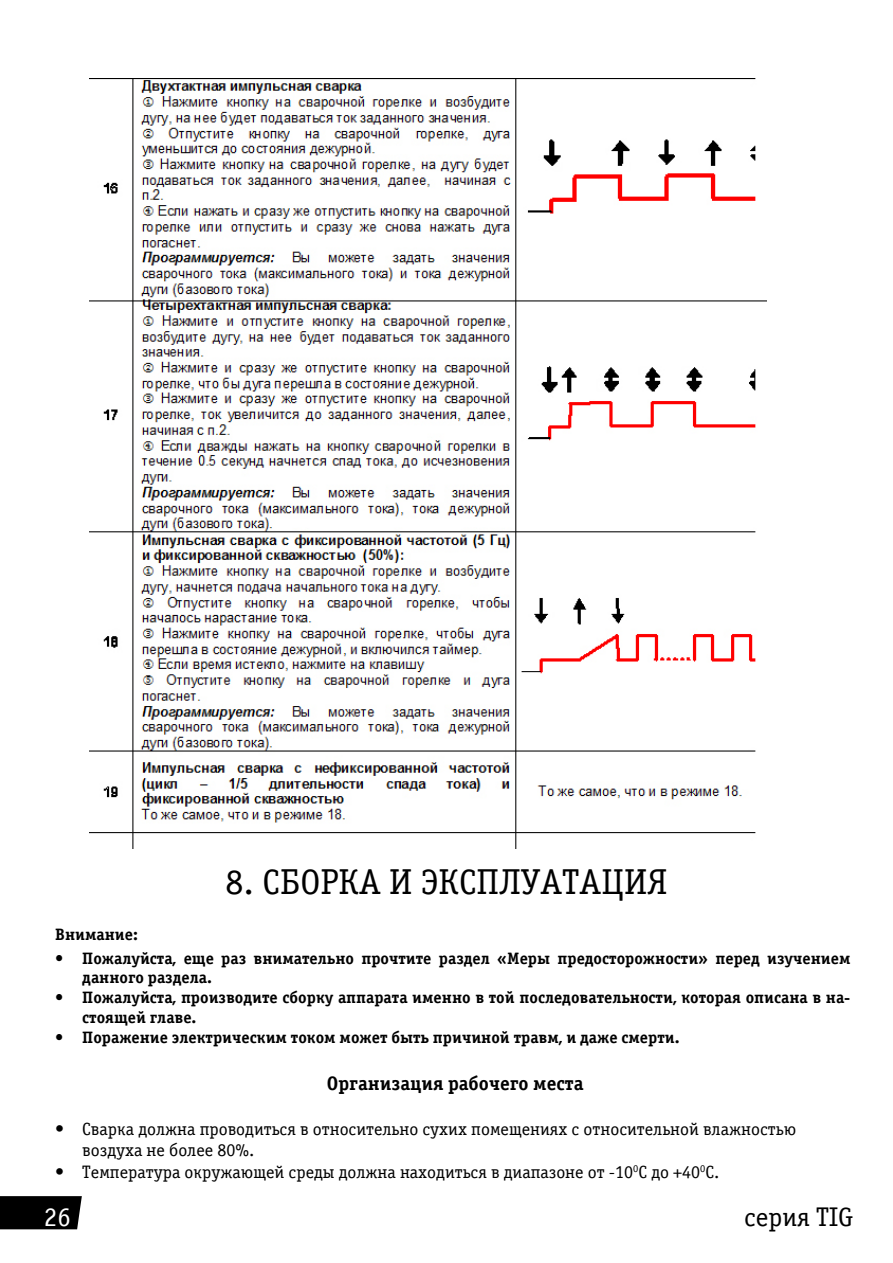
<style>
.page{position:relative;width:893px;height:1263px;background:#fff}
.page>*{position:absolute;margin:0;border:0;box-sizing:border-box;transform-origin:0 0}
.t1{font:36px "Officina Serif CTT";color:#000}
.t2{font:27px "Officina Serif CTT";color:#000}
.t3{font:27px "Officina Serif CTT";color:#fff}
.t4{font:700 19.5px "Officina Serif CTT";color:#000}
.t5{font:18px/21.6px "Officina Serif CTT";color:#000}
.t6{font:700 16.5px/19.8px "Officina Serif CTT";color:#000}
</style>
<div class="page">
<div style="left:0;top:1196px;width:82px;height:33px;background:#000"></div>
<img style="left:90px;top:79px;width:677px;height:769px">
<h1 class="t1" style="left:225px;top:862px;width:444px">8. СБОРКА И ЭКСПЛУАТАЦИЯ</h1>
<p class="t6" style="left:55px;top:924px;width:84px">Внимание:</p>
<p class="t6" style="left:82px;top:948px;width:770px;text-indent:-27px">• Пожалуйста, еще раз внимательно прочтите раздел «Меры предосторожности» перед изучением данного раздела.</p>
<p class="t6" style="left:82px;top:988px;width:770px;text-indent:-27px">• Пожалуйста, производите сборку аппарата именно в той последовательности, которая описана в на&shy;стоящей главе.</p>
<p class="t6" style="left:55px;top:1027px;width:626px">• Поражение электрическим током может быть причиной травм, и даже смерти.</p>
<p class="t4" style="left:327px;top:1072px;width:258px">Организация рабочего места</p>
<p class="t5" style="left:82px;top:1118px;width:715px;text-indent:-27px">• Сварка должна проводиться в относительно сухих помещениях с относительной влажностью воздуха не более 80%.</p>
<p class="t5" style="left:55px;top:1161px;width:666px">• Температура окружающей среды должна находиться в диапазоне от -10<sup>0</sup>C до +40<sup>0</sup>C.</p>
<h2 class="t3" style="left:44px;top:1202px;width:28px">26</h2>
<h2 class="t2" style="left:744px;top:1202px;width:110px">серия TIG</h2>
</div>
